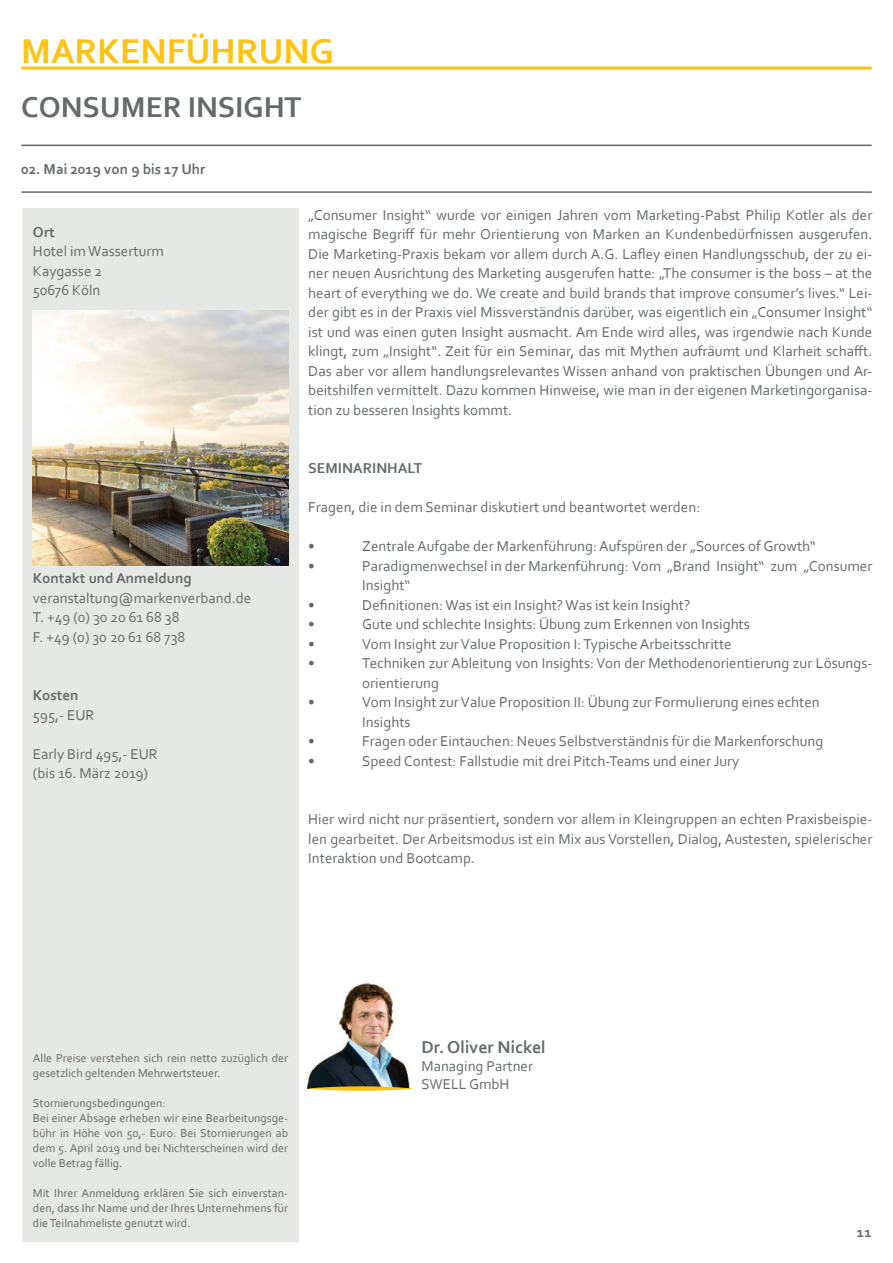
<style>
.page{position:relative;width:893px;height:1263px;background:#fff}
.page>*{position:absolute;margin:0;border:0;box-sizing:border-box;transform-origin:0 0}
.t1{font:700 36px "Corbel";color:#fec210}
.t2{font:700 30px "Corbel";color:#666b6a}
.t3{font:700 18px "Corbel";color:#666b6a}
.t4{font:15px/19.5px "Corbel";color:#666b6a}
.t5{font:700 15px "Corbel";color:#666b6a}
.t6{font:12px/15px "Corbel";color:#666b6a;text-align:justify}
</style>
<div class="page">
<hr style="left:21px;top:67px;width:851px;height:3px;background:#fec210">
<hr style="left:21px;top:145px;width:851px;height:1px;background:#666b6a">
<hr style="left:21px;top:191px;width:851px;height:2px;background:#666b6a">
<div style="left:22px;top:208px;width:277px;height:1034px;background:#e5e8e5"></div>
<img style="left:33px;top:310px;width:255px;height:256px">
<img style="left:308px;top:982px;width:102px;height:104px">
<svg style="left:308px;top:1086px;width:106px;height:5px"></svg>
<p class="t1" style="left:21px;top:28px;width:314px">MARKENFÜHRUNG</p>
<p class="t2" style="left:21px;top:89px;width:282px">CONSUMER INSIGHT</p>
<p class="t5" style="left:21px;top:159px;width:186px">02. Mai 2019 von 9 bis 17 Uhr</p>
<p class="t5" style="left:33px;top:222px;width:23px">Ort</p>
<p class="t4" style="left:33px;top:241px;width:132px">Hotel im Wasserturm</p>
<p class="t4" style="left:33px;top:260px;width:71px">Kaygasse 2</p>
<p class="t4" style="left:33px;top:280px;width:69px">50676 Köln</p>
<p class="t5" style="left:33px;top:569px;width:160px">Kontakt und Anmeldung</p>
<p class="t4" style="left:33px;top:587px;width:220px">veranstaltung@markenverband.de</p>
<p class="t4" style="left:33px;top:607px;width:148px">T. +49 (0) 30 20 61 68 38</p>
<p class="t4" style="left:33px;top:626px;width:154px">F. +49 (0) 30 20 61 68 738</p>
<p class="t5" style="left:33px;top:686px;width:47px">Kosten</p>
<p class="t4" style="left:33px;top:704px;width:63px">595,- EUR</p>
<p class="t4" style="left:33px;top:743px;width:126px">Early Bird 495,- EUR</p>
<p class="t4" style="left:33px;top:763px;width:117px">(bis 16. März 2019)</p>
<p class="t4" style="left:308px;top:205px;width:566px;text-align:justify">„Consumer Insight“ wurde vor einigen Jahren vom Marketing-Pabst Philip Kotler als der magische Begriff für mehr Orientierung von Marken an Kundenbedürfnissen ausgerufen.<br>Die Marketing-Praxis bekam vor allem durch A.G. Lafley einen Handlungsschub, der zu ei&shy;ner neuen Ausrichtung des Marketing ausgerufen hatte: „The consumer is the boss – at the heart of everything we do. We create and build brands that improve consumer’s lives.“ Lei&shy;der gibt es in der Praxis viel Missverständnis darüber, was eigentlich ein „Consumer Insight“ ist und was einen guten Insight ausmacht. Am Ende wird alles, was irgendwie nach Kunde klingt, zum „Insight“. Zeit für ein Seminar, das mit Mythen aufräumt und Klarheit schafft.<br>Das aber vor allem handlungsrelevantes Wissen anhand von praktischen Übungen und Ar&shy;beitshilfen vermittelt. Dazu kommen Hinweise, wie man in der eigenen Marketingorganisa&shy;tion zu besseren Insights kommt.</p>
<p class="t5" style="left:308px;top:459px;width:116px">SEMINARINHALT</p>
<p class="t4" style="left:308px;top:497px;width:393px">Fragen, die in dem Seminar diskutiert und beantwortet werden:</p>
<p class="t4" style="left:308px;top:536px;width:8px">•</p>
<p class="t4" style="left:362px;top:536px;width:455px">Zentrale Aufgabe der Markenführung: Aufspüren der „Sources of Growth“</p>
<p class="t4" style="left:308px;top:556px;width:8px">•</p>
<p class="t4" style="left:362px;top:556px;width:512px">Paradigmenwechsel in der Markenführung: Vom „Brand Insight“ zum „Consumer<br>Insight“</p>
<p class="t4" style="left:308px;top:595px;width:8px">•</p>
<p class="t4" style="left:362px;top:595px;width:330px">Definitionen: Was ist ein Insight? Was ist kein Insight?</p>
<p class="t4" style="left:308px;top:614px;width:8px">•</p>
<p class="t4" style="left:362px;top:614px;width:389px">Gute und schlechte Insights: Übung zum Erkennen von Insights</p>
<p class="t4" style="left:308px;top:634px;width:8px">•</p>
<p class="t4" style="left:362px;top:634px;width:371px">Vom Insight zur Value Proposition I: Typische Arbeitsschritte</p>
<p class="t4" style="left:308px;top:653px;width:8px">•</p>
<p class="t4" style="left:362px;top:653px;width:512px">Techniken zur Ableitung von Insights: Von der Methodenorientierung zur Lösungs&shy;orientierung</p>
<p class="t4" style="left:308px;top:692px;width:8px">•</p>
<p class="t4" style="left:362px;top:692px;width:459px">Vom Insight zur Value Proposition II: Übung zur Formulierung eines echten</p>
<p class="t4" style="left:362px;top:712px;width:50px">Insights</p>
<p class="t4" style="left:308px;top:731px;width:8px">•</p>
<p class="t4" style="left:362px;top:731px;width:463px">Fragen oder Eintauchen: Neues Selbstverständnis für die Markenforschung</p>
<p class="t4" style="left:308px;top:751px;width:8px">•</p>
<p class="t4" style="left:362px;top:751px;width:379px">Speed Contest: Fallstudie mit drei Pitch-Teams und einer Jury</p>
<p class="t4" style="left:308px;top:809px;width:566px;text-align:justify">Hier wird nicht nur präsentiert, sondern vor allem in Kleingruppen an echten Praxisbeispie&shy;len gearbeitet. Der Arbeitsmodus ist ein Mix aus Vorstellen, Dialog, Austesten, spielerischer Interaktion und Bootcamp.</p>
<p class="t6" style="left:33px;top:1050px;width:257px">Alle Preise verstehen sich rein netto zuzüglich der gesetzlich geltenden Mehrwertsteuer.</p>
<p class="t6" style="left:33px;top:1095px;width:134px">Stornierungsbedingungen:</p>
<p class="t6" style="left:33px;top:1110px;width:257px">Bei einer Absage erheben wir eine Bearbeitungsge&shy;bühr in Höhe von 50,- Euro. Bei Stornierungen ab dem 5. April 2019 und bei Nichterscheinen wird der volle Betrag fällig.</p>
<p class="t6" style="left:33px;top:1185px;width:257px">Mit Ihrer Anmeldung erklären Sie sich einverstan&shy;den, dass Ihr Name und der Ihres Unternehmens für die Teilnahmeliste genutzt wird.</p>
<p class="t3" style="left:421px;top:1035px;width:126px">Dr. Oliver Nickel</p>
<p class="t4" style="left:421px;top:1056px;width:113px;line-height:18px">Managing Partner<br>SWELL GmbH</p>
<p class="t5" style="left:857px;top:1223px;width:16px">11</p>
</div>
